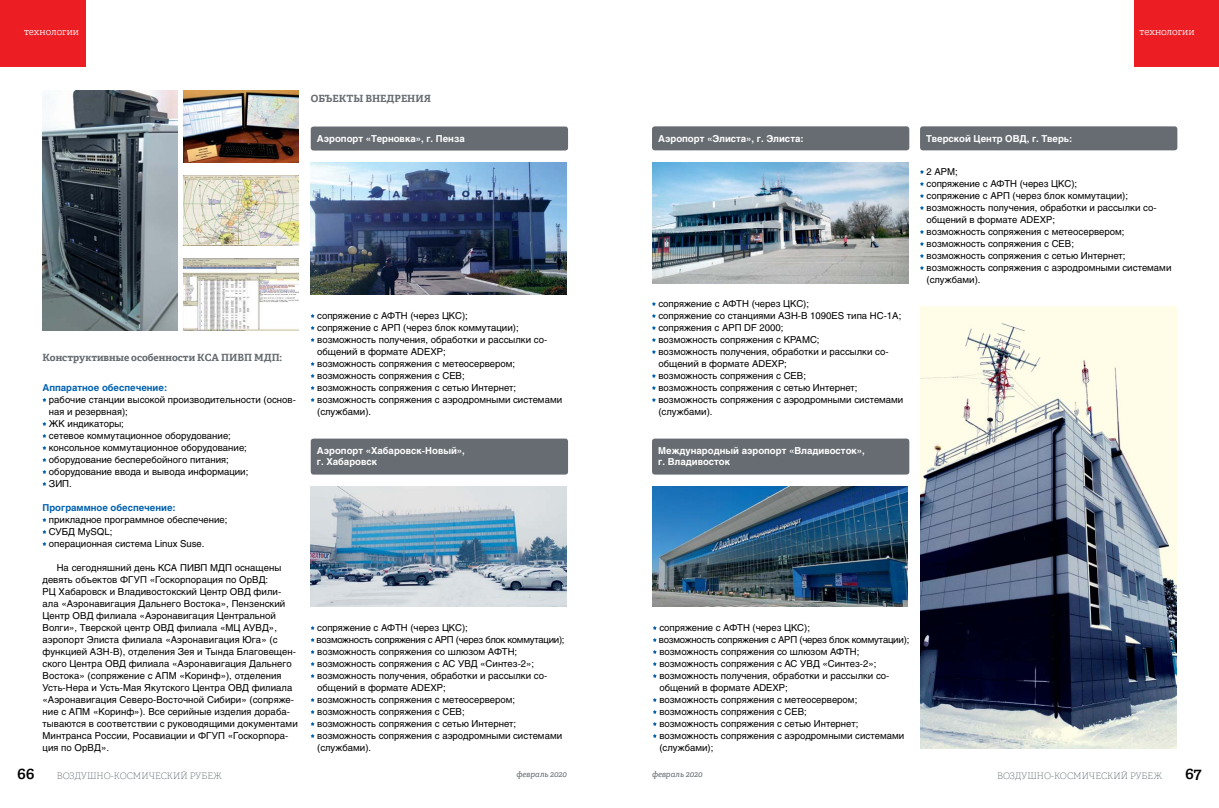
<style>
.page{position:relative;width:1219px;height:808px;background:#fff}
.page>*{position:absolute;margin:0;border:0;box-sizing:border-box;transform-origin:0 0}
.t1{font:600 16px "Adelle Cyrillic";color:#000}
.t2{font:700 10px "Adelle Cyrillic";color:#666c71}
.t3{font:300 10px "Adelle Cyrillic";color:#fff}
.t4{font:9.5px/12px "Helios";color:#000}
.t5{font:700 9.5px/11.5px "Helios";color:#fff}
.t6{font:700 9.5px "Helios";color:#0061af}
.t7{font:100 9px "Adelle Cyrillic";color:#666c71}
.t8{font:italic 8px "Adelle Cyrillic";color:#666c71}
</style>
<div class="page">
<div style="left:1134px;top:0;width:85px;height:67px;background:#ed1d24"></div>
<div style="left:0;top:0;width:85px;height:67px;background:#ed1d24"></div>
<div style="left:311px;top:127px;width:257px;height:24px;background:#666c71;border-radius:3px"></div>
<div style="left:652px;top:126px;width:257px;height:24px;background:#666c71;border-radius:3px"></div>
<div style="left:920px;top:126px;width:257px;height:24px;background:#666c71;border-radius:3px"></div>
<div style="left:311px;top:439px;width:257px;height:36px;background:#666c71;border-radius:3px"></div>
<div style="left:652px;top:439px;width:257px;height:36px;background:#666c71;border-radius:3px"></div>
<img style="left:43px;top:91px;width:135px;height:240px">
<img style="left:184px;top:259px;width:115px;height:72px">
<img style="left:184px;top:91px;width:115px;height:72px">
<img style="left:184px;top:176px;width:115px;height:69px">
<img style="left:311px;top:163px;width:256px;height:132px">
<img style="left:311px;top:487px;width:256px;height:120px">
<img style="left:652px;top:163px;width:256px;height:120px">
<img style="left:652px;top:487px;width:255px;height:120px">
<img style="left:921px;top:307px;width:255px;height:442px">
<svg style="left:652px;top:302px;width:4px;height:4px"></svg>
<svg style="left:652px;top:314px;width:4px;height:4px"></svg>
<svg style="left:652px;top:326px;width:4px;height:4px"></svg>
<svg style="left:652px;top:338px;width:4px;height:4px"></svg>
<svg style="left:652px;top:350px;width:4px;height:4px"></svg>
<svg style="left:652px;top:374px;width:4px;height:4px"></svg>
<svg style="left:652px;top:386px;width:4px;height:4px"></svg>
<svg style="left:652px;top:398px;width:4px;height:4px"></svg>
<svg style="left:653px;top:626px;width:4px;height:4px"></svg>
<svg style="left:653px;top:638px;width:4px;height:4px"></svg>
<svg style="left:653px;top:650px;width:4px;height:4px"></svg>
<svg style="left:653px;top:662px;width:4px;height:4px"></svg>
<svg style="left:653px;top:674px;width:4px;height:4px"></svg>
<svg style="left:653px;top:698px;width:4px;height:4px"></svg>
<svg style="left:653px;top:710px;width:4px;height:4px"></svg>
<svg style="left:653px;top:722px;width:4px;height:4px"></svg>
<svg style="left:653px;top:734px;width:4px;height:4px"></svg>
<svg style="left:920px;top:170px;width:4px;height:4px"></svg>
<svg style="left:920px;top:182px;width:4px;height:4px"></svg>
<svg style="left:920px;top:194px;width:4px;height:4px"></svg>
<svg style="left:920px;top:206px;width:4px;height:4px"></svg>
<svg style="left:920px;top:230px;width:4px;height:4px"></svg>
<svg style="left:920px;top:242px;width:4px;height:4px"></svg>
<svg style="left:920px;top:254px;width:4px;height:4px"></svg>
<svg style="left:920px;top:266px;width:4px;height:4px"></svg>
<p class="t3" style="left:24px;top:25px;width:57px">технологии</p>
<p class="t3" style="left:1140px;top:25px;width:57px">технологии</p>
<p class="t2" style="left:311px;top:93px;width:122px">Объекты внедрения</p>
<p class="t5" style="left:317px;top:133px;width:149px">Аэропорт «Терновка», г. Пенза</p>
<p class="t5" style="left:658px;top:133px;width:147px">Аэропорт «Элиста», г. Элиста:</p>
<p class="t5" style="left:926px;top:133px;width:148px">Тверской Центр ОВД, г. Тверь:</p>
<p class="t2" style="left:43px;top:352px;width:241px">Конструктивные особенности КСА ПИВП МДП:</p>
<p class="t6" style="left:43px;top:382px;width:126px">Аппаратное обеспечение:</p>
<p class="t4" style="left:49px;top:393px;width:248px">рабочие станции высокой производительности (основ&shy;ная и резервная);<br>ЖК индикаторы;<br>сетевое коммутационное оборудование;<br>консольное коммутационное оборудование; оборудование бесперебойного питания;<br>оборудование ввода и вывода информации;<br>ЗИП.</p>
<p class="t6" style="left:43px;top:502px;width:135px">Программное обеспечение:</p>
<p class="t4" style="left:49px;top:513px;width:180px">прикладное программное обеспечение;<br>СУБД MySQL;<br>операционная система Linux Suse.</p>
<p class="t4" style="left:43px;top:561px;width:257px;text-indent:14px">На сегодняшний день КСА ПИВП МДП оснащены девять объектов ФГУП «Госкорпорация по ОрВД:<br>РЦ Хабаровск и Владивостокский Центр ОВД фили&shy;ала «Аэронавигация Дальнего Востока», Пензенский Центр ОВД филиала «Аэронавигация Центральной Волги», Тверской центр ОВД филиала «МЦ АУВД», аэропорт Элиста филиала «Аэронавигация Юга» (с функцией АЗН-В), отделения Зея и Тында Благовещен&shy;ского Центра ОВД филиала «Аэронавигация Дальнего Востока» (сопряжение с АПМ «Коринф»), отделения Усть-Нера и Усть-Мая Якутского Центра ОВД филиала «Аэронавигация Северо-Восточной Сибири» (сопряже&shy;ние с АПМ «Коринф»). Все серийные изделия дораба&shy;тываются в соответствии с руководящими документами Минтранса России, Росавиации и ФГУП «Госкорпора&shy;ция по ОрВД».</p>
<p class="t4" style="left:317px;top:309px;width:246px">сопряжение с АФТН (через ЦКС);<br>сопряжение с АРП (через блок коммутации); возможность получения, обработки и рассылки со&shy;общений в формате ADEXP;<br>возможность сопряжения с метеосервером; возможность сопряжения с СЕВ;<br>возможность сопряжения с сетью Интернет; возможность сопряжения с аэродромными системами (службами).</p>
<p class="t4" style="left:658px;top:297px;width:246px">сопряжение с АФТН (через ЦКС);<br>сопряжение со станциями АЗН-В 1090ES типа НС-1А; сопряжения с АРП DF 2000;<br>возможность сопряжения с КРАМС;<br>возможность получения, обработки и рассылки со&shy;общений в формате ADEXP;<br>возможность сопряжения с СЕВ;<br>возможность сопряжения с сетью Интернет; возможность сопряжения с аэродромными системами (службами).</p>
<p class="t5" style="left:317px;top:445px;width:150px">Аэропорт «Хабаровск-Новый», г. Хабаровск</p>
<p class="t5" style="left:658px;top:445px;width:208px">Международный аэропорт «Владивосток», г. Владивосток</p>
<p class="t4" style="left:926px;top:165px;width:246px">2 АРМ;<br>сопряжение с АФТН (через ЦКС);<br>сопряжение с АРП (через блок коммутации); возможность получения, обработки и рассылки со&shy;общений в формате ADEXP;<br>возможность сопряжения с метеосервером; возможность сопряжения с СЕВ;<br>возможность сопряжения с сетью Интернет; возможность сопряжения с аэродромными системами (службами).</p>
<p class="t4" style="left:317px;top:621px;width:250px">сопряжение с АФТН (через ЦКС);<br>возможность сопряжения с АРП (через блок коммутации); возможность сопряжения со шлюзом АФТН; возможность сопряжения с АС УВД «Синтез-2»; возможность получения, обработки и рассылки со&shy;общений в формате ADEXP;<br>возможность сопряжения с метеосервером; возможность сопряжения с СЕВ;<br>возможность сопряжения с сетью Интернет; возможность сопряжения с аэродромными системами (службами).</p>
<p class="t4" style="left:659px;top:621px;width:252px">сопряжение с АФТН (через ЦКС);<br>возможность сопряжения с АРП (через блок коммутации); возможность сопряжения со шлюзом АФТН; возможность сопряжения с АС УВД «Синтез-2»; возможность получения, обработки и рассылки со&shy;общений в формате ADEXP;<br>возможность сопряжения с метеосервером; возможность сопряжения с СЕВ;<br>возможность сопряжения с сетью Интернет; возможность сопряжения с аэродромными системами (службами);</p>
<h1 class="t1" style="left:17px;top:764px;width:19px">66</h1>
<p class="t7" style="left:57px;top:770px;width:167px">Воздушно-космический рубеж</p>
<p class="t8" style="left:516px;top:770px;width:52px">февраль 2020</p>
<p class="t8" style="left:652px;top:770px;width:52px">февраль 2020</p>
<p class="t7" style="left:997px;top:770px;width:167px">Воздушно-космический рубеж</p>
<h1 class="t1" style="left:1185px;top:764px;width:18px">67</h1>
</div>
